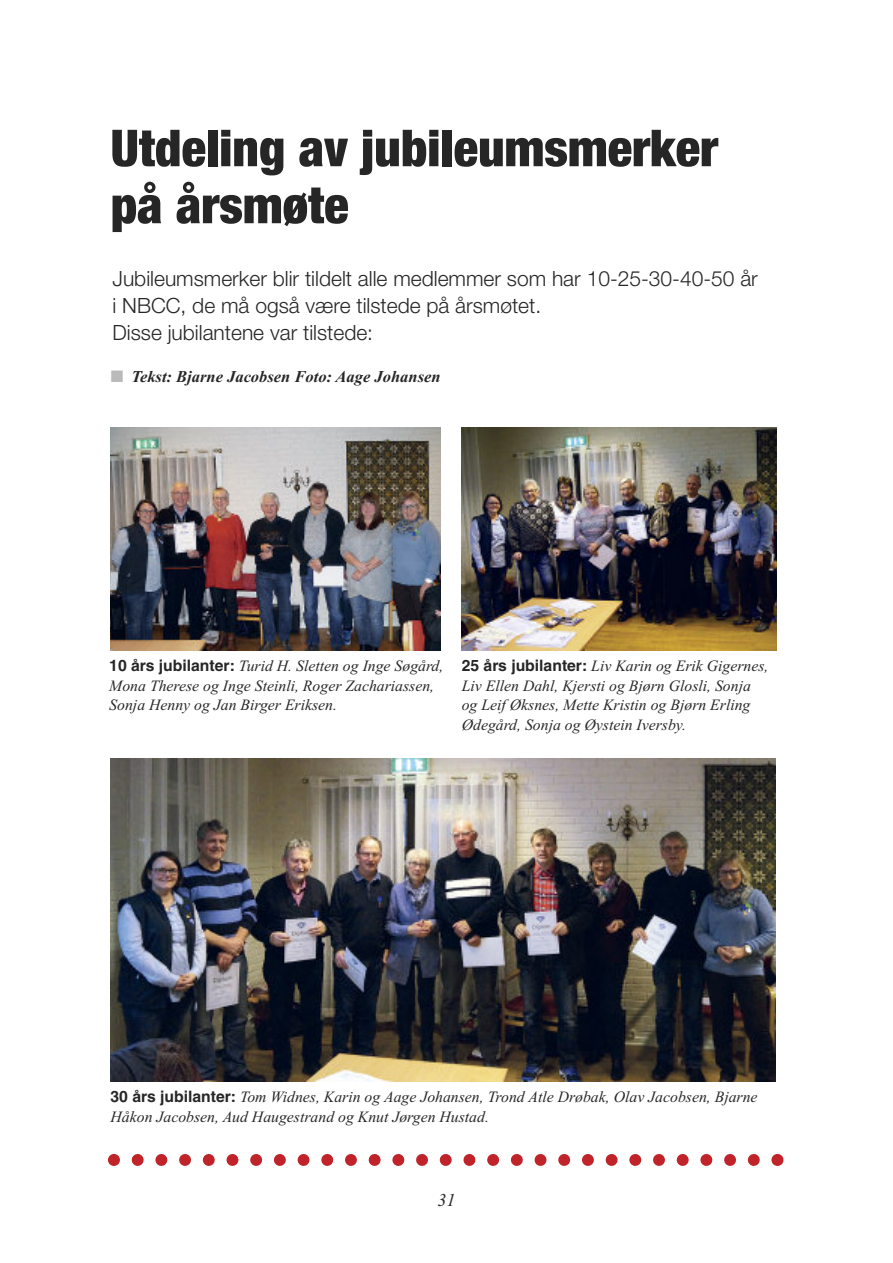
<style>
.page{position:relative;width:893px;height:1263px;background:#fff}
.page>*{position:absolute;margin:0;border:0;box-sizing:border-box;transform-origin:0 0}
.t1{font:900 condensed 51px/57px "Helvetica Neue";color:#272627}
.t2{font:300 21px/27px "Helvetica Neue";color:#272627}
.t3{font:italic 18px "Times New Roman";color:#272627}
.t4{font:italic 700 16.5px "Times New Roman";color:#272627}
.t5{font:italic 15.75px/19.5px "Times New Roman";color:#272627}
.s1{color:#bababa}
.s2{font-family:"Helvetica";font-weight:700;font-style:normal}
</style>
<div class="page">
<img style="left:110px;top:427px;width:330px;height:224px">
<img style="left:462px;top:427px;width:315px;height:224px">
<img style="left:110px;top:759px;width:666px;height:322px">
<svg style="left:108px;top:1154px;width:652px;height:12px"></svg>
<svg style="left:771px;top:1154px;width:12px;height:12px"></svg>
<h1 class="t1" style="left:111px;top:119px;width:609px">Utdeling av jubileumsmerker på årsmøte</h1>
<h2 class="t2" style="left:113px;top:265px;width:647px">Jubileumsmerker blir tildelt alle medlemmer som har 10-25-30-40-50 år i NBCC, de må også være tilstede på årsmøtet.<br>Disse jubilantene var tilstede:</h2>
<p class="t4" style="left:111px;top:367px;width:331px"><span class="s1">■</span> Tekst: Bjarne Jacobsen Foto: Aage Johansen</p>
<p class="t5" style="left:109px;top:656px;width:336px"><span class="s2">10 års jubilanter:</span> Turid H. Sletten og Inge Søgård,<br>Mona Therese og Inge Steinli, Roger Zachariassen,<br>Sonja Henny og Jan Birger Eriksen.</p>
<p class="t5" style="left:462px;top:656px;width:308px"><span class="s2">25 års jubilanter:</span> Liv Karin og Erik Gigernes, Liv Ellen Dahl, Kjersti og Bjørn Glosli, Sonja og Leif Øksnes, Mette Kristin og Bjørn Erling Ødegård, Sonja og Øystein Iversby.</p>
<p class="t5" style="left:111px;top:1087px;width:649px"><span class="s2">30 års jubilanter:</span> Tom Widnes, Karin og Aage Johansen, Trond Atle Drøbak, Olav Jacobsen, Bjarne<br>Håkon Jacobsen, Aud Haugestrand og Knut Jørgen Hustad.</p>
<p class="t3" style="left:437px;top:1194px;width:19px">31</p>
</div>
